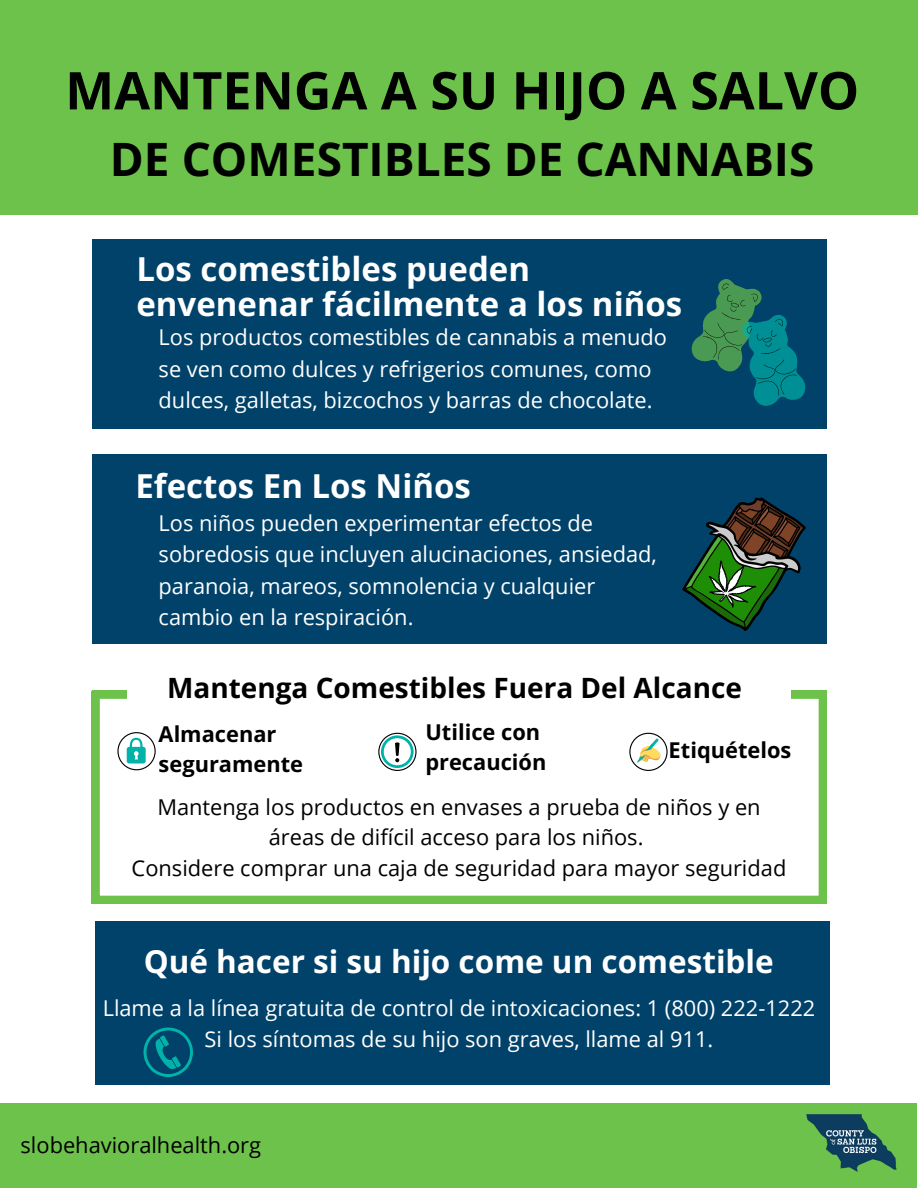
<style>
.page{position:relative;width:918px;height:1188px;background:#fff}
.page>*{position:absolute;margin:0;border:0;box-sizing:border-box;transform-origin:0 0}
.t1{font:700 52.05px "Open Sans";color:#000}
.t2{font:700 46.05px "Open Sans";color:#000}
.t3{font:700 33px/34.8px "Open Sans";color:#fff}
.t4{font:700 31.5px "Open Sans";color:#fff}
.t5{font:700 27.9px "Open Sans";color:#000}
.t6{font:700 21.9px/30px "Open Sans";color:#000}
.t7{font:21.75px/31.5px "Open Sans";color:#fff}
.t8{font:21.75px/30.3px "Open Sans";color:#000;text-align:center}
.t9{font:700 21.75px/30.3px "Open Sans";color:#000}
</style>
<div class="page">
<div style="left:0;top:0;width:918px;height:215px;background:#6cc24a"></div>
<div style="left:92px;top:239px;width:734px;height:190px;background:#01426a"></div>
<svg style="left:92px;top:691px;width:735px;height:213px"></svg>
<div style="left:95px;top:921px;width:734px;height:163px;background:#01426a"></div>
<div style="left:0;top:1104px;width:917px;height:84px;background:#6cc24a"></div>
<svg style="left:691px;top:279px;width:115px;height:127px"></svg>
<div style="left:92px;top:454px;width:734px;height:189px;background:#01426a"></div>
<svg style="left:682px;top:497px;width:124px;height:134px"></svg>
<svg style="left:117px;top:732px;width:39px;height:38px"></svg>
<svg style="left:378px;top:733px;width:39px;height:38px"></svg>
<svg style="left:629px;top:733px;width:39px;height:38px"></svg>
<svg style="left:144px;top:1028px;width:49px;height:49px"></svg>
<img style="left:806px;top:1115px;width:90px;height:56px">
<div style="left:128px;top:662px;width:662px;height:57px;background:#fff"></div>
<h1 class="t1" style="left:65px;top:54px;width:796px">MANTENGA A SU HIJO A SALVO</h1>
<h2 class="t2" style="left:110px;top:127px;width:706px">DE COMESTIBLES DE CANNABIS</h2>
<h3 class="t3" style="left:136px;top:251px;width:547px">Los comestibles pueden envenenar fácilmente a los niños</h3>
<p class="t7" style="left:159px;top:321px;width:510px">Los productos comestibles de cannabis a menudo se ven como dulces y refrigerios comunes, como dulces, galletas, bizcochos y barras de chocolate.</p>
<h3 class="t3" style="left:135px;top:468px;width:337px">Efectos En Los Niños</h3>
<p class="t7" style="left:159px;top:507px;width:500px">Los niños pueden experimentar efectos de sobredosis que incluyen alucinaciones, ansiedad, paranoia, mareos, somnolencia y cualquier cambio en la respiración.</p>
<p class="t5" style="left:167px;top:668px;width:576px">Mantenga Comestibles Fuera Del Alcance</p>
<p class="t9" style="left:159px;top:718px;width:146px">Almacenar seguramente</p>
<p class="t6" style="left:425px;top:717px;width:123px">Utilice con precaución</p>
<p class="t6" style="left:669px;top:734px;width:124px">Etiquételos</p>
<p class="t8" style="left:132px;top:791px;width:656px">Mantenga los productos en envases a prueba de niños y en áreas de difícil acceso para los niños.<br>Considere comprar una caja de seguridad para mayor seguridad</p>
<h3 class="t4" style="left:144px;top:939px;width:632px">Qué hacer si su hijo come un comestible</h3>
<p class="t7" style="left:103px;top:992px;width:714px;text-align:center">Llame a la línea gratuita de control de intoxicaciones: 1 (800) 222-1222<br>Si los síntomas de su hijo son graves, llame al 911.</p>
<p class="t8" style="left:21px;top:1129px;width:242px">slobehavioralhealth.org</p>
</div>
